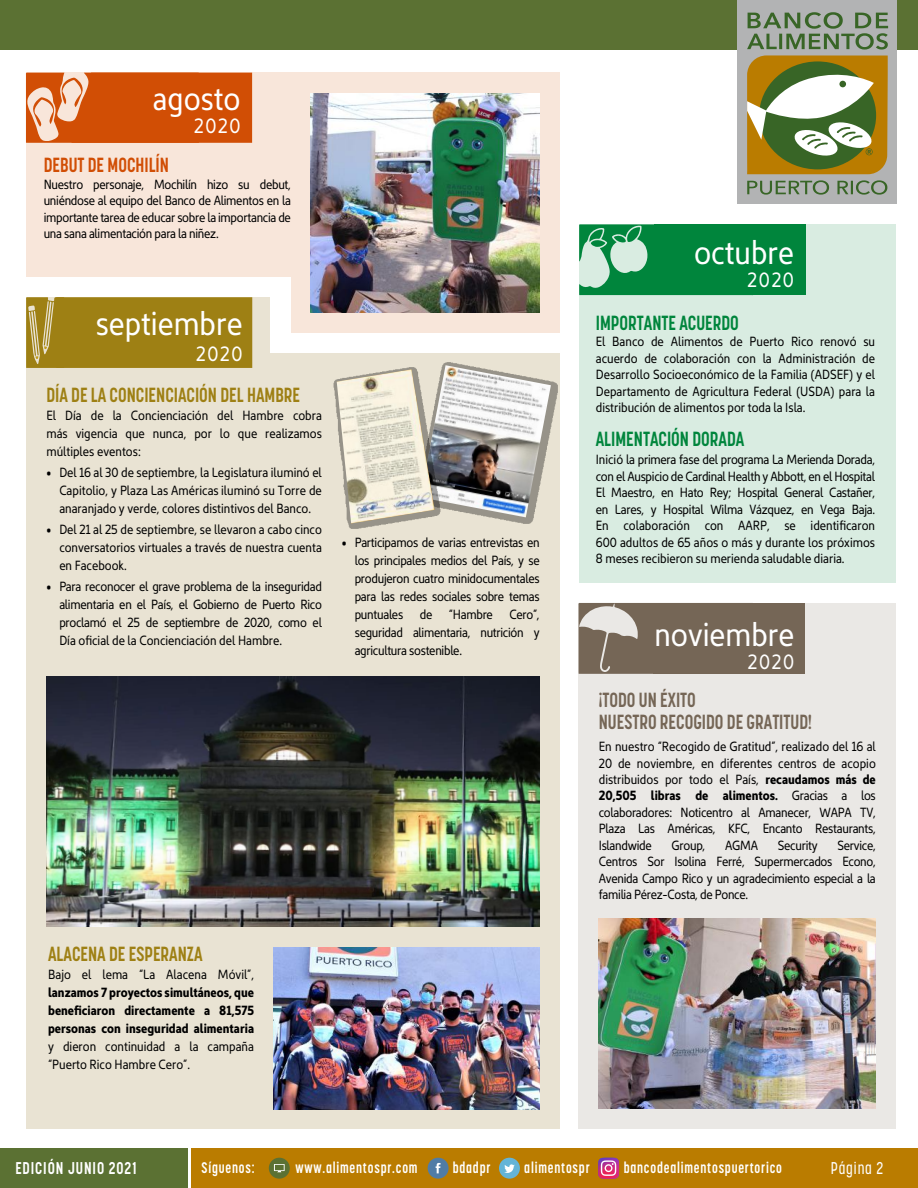
<style>
.page{position:relative;width:918px;height:1188px;background:#fff}
.page>*{position:absolute;margin:0;border:0;box-sizing:border-box;transform-origin:0 0}
.t1{font:33.9px "Kyrial Sans Pro Regular Cond";color:#fff}
.t2{font:33.6px "Kyrial Sans Pro Regular Cond";color:#fff}
.t3{font:21px "Kyrial Sans Pro Regular Cond";letter-spacing:.08em;color:#fff}
.t4{font:700 20.25px "Korolev Condensed";color:#9e8014;scale:.89 1}
.t5{font:700 20.25px/21.6px "Korolev Condensed";color:#756656;scale:.89 1}
.t6{font:700 20.25px "Korolev Condensed";color:#00853c;scale:.89 1}
.t7{font:700 20.25px "Korolev Condensed";color:#d14e05;scale:.89 1}
.t8{font:700 16.95px "Korolev Condensed";letter-spacing:.06em;color:#fff;scale:.89 1}
.t9{font:500 16.95px "Korolev Condensed";letter-spacing:.06em;color:#fff;scale:.89 1}
.t10{font:700 15.3px "Korolev Condensed";letter-spacing:.06em;color:#fff;scale:.89 1}
.t11{font:13.5px/16.5px "Kyrial Sans Pro Regular Cond";color:#000;text-align:justify}
.t12{font:13.5px/18px "Kyrial Sans Pro Bold Cond";color:#000;text-align:justify}
.t13{font:13.5px "Kyrial Sans Pro Regular Cond";letter-spacing:-.02em;color:#000}
.s1{font-family:"Kyrial Sans Pro Bold Cond"}
.s2{font-family:"Kyrial Sans Pro Regular Cond"}
</style>
<div class="page">
<div style="left:0;top:1149px;width:188px;height:39px;background:#5b7133"></div>
<div style="left:0;top:0;width:918px;height:49px;background:#5b7133"></div>
<div style="left:192px;top:1149px;width:726px;height:39px;background:#ba7c00"></div>
<div style="left:737px;top:0;width:160px;height:204px;background:#b2b3b4"></div>
<svg style="left:747px;top:180px;width:140px;height:15px"></svg>
<svg style="left:747px;top:12px;width:141px;height:162px"></svg>
<div style="left:428px;top:1158px;width:21px;height:21px;background:#507ca6;border-radius:50%"></div>
<svg style="left:436px;top:1163px;width:5px;height:10px"></svg>
<div style="left:499px;top:1158px;width:21px;height:21px;background:#64b4d7;border-radius:50%"></div>
<svg style="left:504px;top:1164px;width:11px;height:9px"></svg>
<svg style="left:598px;top:1158px;width:21px;height:21px"></svg>
<div style="left:269px;top:1158px;width:21px;height:21px;background:#5b7133;border-radius:50%"></div>
<svg style="left:274px;top:1164px;width:11px;height:9px"></svg>
<div style="left:26px;top:73px;width:533px;height:204px;background:#f8e6da"></div>
<div style="left:579px;top:603px;width:317px;height:525px;background:#eae8e5"></div>
<svg style="left:26px;top:72px;width:226px;height:71px;background:#d66120"></svg>
<div style="left:579px;top:224px;width:317px;height:359px;background:#d9ece1"></div>
<svg style="left:579px;top:224px;width:75px;height:71px"></svg>
<div style="left:654px;top:224px;width:151px;height:71px;background:#00853c"></div>
<img style="left:598px;top:919px;width:278px;height:190px">
<svg style="left:578px;top:603px;width:76px;height:71px"></svg>
<div style="left:654px;top:603px;width:151px;height:71px;background:#756656"></div>
<div style="left:26px;top:297px;width:533px;height:831px;background:#e9e3d3"></div>
<svg style="left:26px;top:297px;width:226px;height:71px;background:#a0831a"></svg>
<img style="left:46px;top:677px;width:494px;height:250px">
<img style="left:443px;top:362px;width:115px;height:162px">
<img style="left:441px;top:365px;width:110px;height:152px">
<img style="left:334px;top:367px;width:107px;height:162px">
<img style="left:337px;top:369px;width:98px;height:155px">
<img style="left:274px;top:948px;width:266px;height:162px">
<div style="left:270px;top:282px;width:299px;height:71px;background:#fff"></div>
<div style="left:291px;top:73px;width:268px;height:260px;background:#f8e6da"></div>
<img style="left:311px;top:93px;width:228px;height:220px">
<h2 class="t2" style="left:153px;top:75px;width:89px">agosto</h2>
<h3 class="t3" style="left:194px;top:111px;width:48px">2020</h3>
<h3 class="t7" style="left:44px;top:153px;width:142px">DEBUT DE MOCHILÍN</h3>
<p class="t11" style="left:44px;top:175px;width:249px">Nuestro personaje, Mochilín hizo su debut, uniéndose al equipo del Banco de Alimentos en la importante tarea de educar sobre la importancia de una sana alimentación para la niñez.</p>
<h1 class="t1" style="left:96px;top:300px;width:148px">septiembre</h1>
<h3 class="t3" style="left:196px;top:339px;width:48px">2020</h3>
<h3 class="t4" style="left:46px;top:383px;width:287px">DÍA DE LA CONCIENCIACIÓN DEL HAMBRE</h3>
<p class="t11" style="left:46px;top:406px;width:277px;line-height:18px">El Día de la Concienciación del Hambre cobra más vigencia que nunca, por lo que realizamos múltiples eventos:</p>
<p class="t11" style="left:59px;top:463px;width:264px;line-height:18px;text-indent:-13px">• Del 16 al 30 de septiembre, la Legislatura iluminó el Capitolio, y Plaza Las Américas iluminó su Torre de anaranjado y verde, colores distintivos del Banco.</p>
<p class="t11" style="left:59px;top:520px;width:264px;line-height:18px;text-indent:-13px">• Del 21 al 25 de septiembre, se llevaron a cabo cinco conversatorios virtuales a través de nuestra cuenta en Facebook.</p>
<p class="t11" style="left:59px;top:577px;width:264px;line-height:18px;text-indent:-13px">• Para reconocer el grave problema de la inseguridad alimentaria en el País, el Gobierno de Puerto Rico proclamó el 25 de septiembre de 2020, como el Día oficial de la Concienciación del Hambre.</p>
<p class="t11" style="left:355px;top:533px;width:186px;line-height:18px;text-indent:-13px">• Participamos de varias entrevistas en los principales medios del País, y se produjeron cuatro minidocumentales para las redes sociales sobre temas puntuales de “Hambre Cero”, seguridad alimentaria, nutrición y agricultura sostenible.</p>
<h3 class="t4" style="left:48px;top:942px;width:175px">ALACENA DE ESPERANZA</h3>
<p class="t11" style="left:48px;top:966px;width:207px">Bajo el lema “La Alacena Móvil”,</p>
<p class="t12" style="left:48px;top:983px;width:207px">lanzamos 7 proyectos simultáneos, que beneficiaron directamente a 81,575 personas con inseguridad alimentaria</p>
<p class="t11" style="left:48px;top:1037px;width:207px;line-height:18px">y dieron continuidad a la campaña “Puerto Rico Hambre Cero”.</p>
<h1 class="t1" style="left:694px;top:229px;width:102px">octubre</h1>
<h3 class="t3" style="left:748px;top:265px;width:48px">2020</h3>
<h3 class="t6" style="left:596px;top:311px;width:162px">IMPORTANTE ACUERDO</h3>
<p class="t11" style="left:596px;top:333px;width:281px">El Banco de Alimentos de Puerto Rico renovó su acuerdo de colaboración con la Administración de Desarrollo Socioeconómico de la Familia (ADSEF) y el Departamento de Agricultura Federal (USDA) para la distribución de alimentos por toda la Isla.</p>
<h3 class="t6" style="left:596px;top:427px;width:168px">ALIMENTACIÓN DORADA</h3>
<p class="t11" style="left:596px;top:450px;width:281px">Inició la primera fase del programa La Merienda Dorada, con el Auspicio de Cardinal Health y Abbott, en el Hospital El Maestro, en Hato Rey; Hospital General Castañer, en Lares, y Hospital Wilma Vázquez, en Vega Baja.<br>En colaboración con AARP, se identificaron 600 adultos de 65 años o más y durante los próximos 8 meses recibieron su merienda saludable diaria.</p>
<h1 class="t1" style="left:655px;top:611px;width:141px">noviembre</h1>
<h3 class="t3" style="left:748px;top:647px;width:48px">2020</h3>
<h3 class="t5" style="left:599px;top:689px;width:241px">¡TODO UN ÉXITO<br>NUESTRO RECOGIDO DE GRATITUD!</h3>
<p class="t11" style="left:599px;top:737px;width:279px">En nuestro “Recogido de Gratitud”, realizado del 16 al 20 de noviembre, en diferentes centros de acopio distribuidos por todo el País, <span class="s1">recaudamos más de</span></p>
<p class="t12" style="left:599px;top:786px;width:279px">20,505 libras de alimentos. <span class="s2">Gracias a los</span></p>
<p class="t11" style="left:599px;top:803px;width:279px">colaboradores: Noticentro al Amanecer, WAPA TV, Plaza Las Américas, KFC, Encanto Restaurants, Islandwide</p>
<p class="t11" style="left:672px;top:836px;width:35px">Group,</p>
<p class="t11" style="left:725px;top:836px;width:34px">AGMA</p>
<p class="t13" style="left:778px;top:836px;width:41px">Security</p>
<p class="t11" style="left:599px;top:836px;width:279px;text-indent:239px">Service, Centros Sor Isolina Ferré, Supermercados Econo, Avenida Campo Rico y un agradecimiento especial a la familia Pérez-Costa, de Ponce.</p>
<p class="t8" style="left:15px;top:1158px;width:138px">EDICIÓN JUNIO 2021</p>
<p class="t10" style="left:202px;top:1159px;width:61px">Síguenos:</p>
<p class="t10" style="left:295px;top:1159px;width:139px">www.alimentospr.com</p>
<p class="t10" style="left:453px;top:1159px;width:44px">bdadpr</p>
<p class="t10" style="left:524px;top:1159px;width:75px">alimentospr</p>
<p class="t10" style="left:624px;top:1159px;width:179px">bancodealimentospuertorico</p>
<p class="t9" style="left:831px;top:1158px;width:61px">Página 2</p>
</div>
